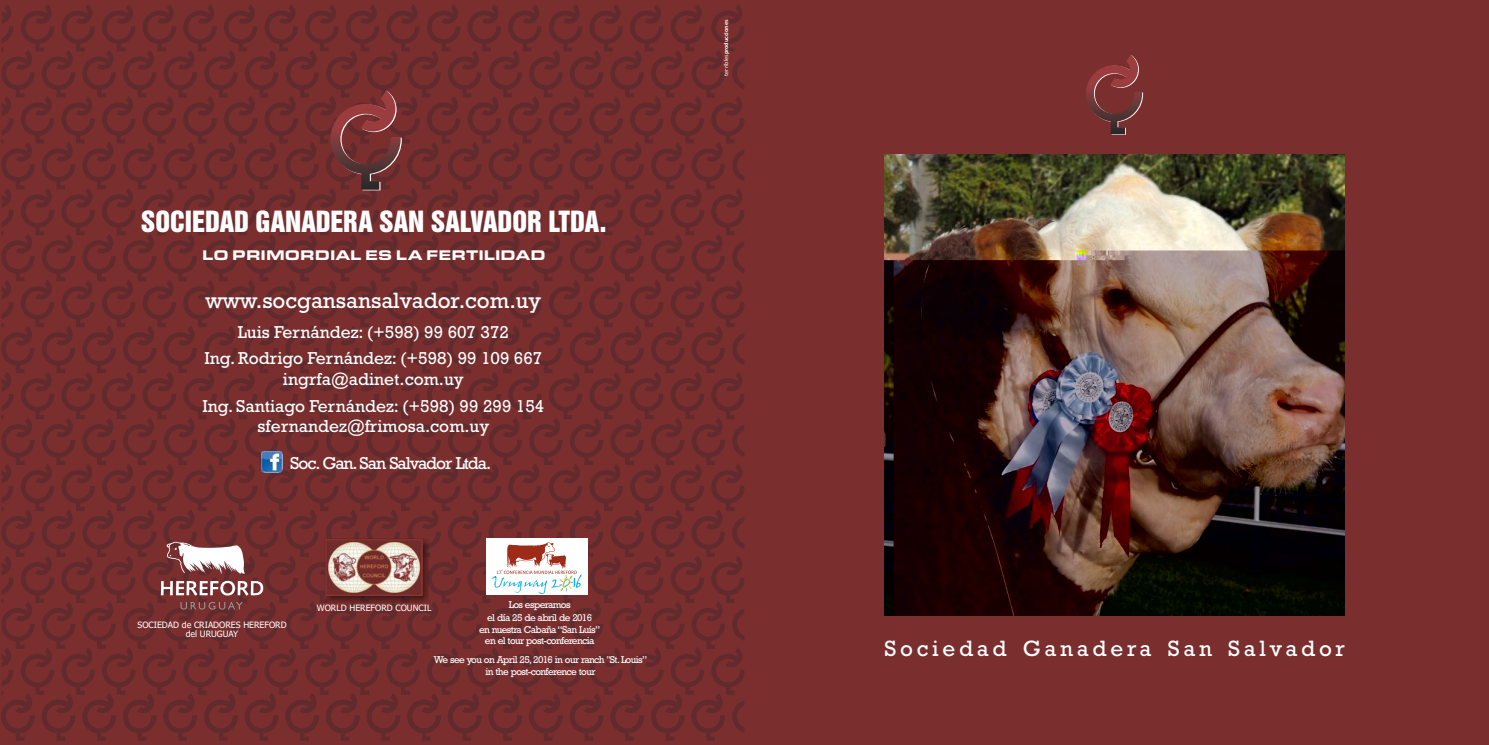
<style>
.page{position:relative;width:1489px;height:745px;background:#fff}
.page>*{position:absolute;margin:0;border:0;box-sizing:border-box;transform-origin:0 0}
.t1{font:26.62px "Swiss 921 BT Regular A";color:#fff}
.t2{font:22.5px "Rockwell";color:#fff}
.t3{font:22.5px "Rockwell";letter-spacing:.165em;color:#fff}
.t4{font:17.5px/25.8px "Rockwell";color:#fff;text-align:center}
.t5{font:17.5px "Rockwell";letter-spacing:-.06em;color:#fff}
.t6{font:14.5px "Eurostar Black Extended";color:#fff}
.t7{font:10px/12.4px "Rockwell";letter-spacing:-.06em;color:#fff;text-align:center}
.t8{font:8.75px/8.9px "Tahoma";color:#fff;text-align:center}
.t9{font:700 6.25px "Calibri";color:#fff}
.s1{font-weight:400}
</style>
<div class="page">
<div style="left:0;top:0;width:1488px;height:744px;background:#7a2e2e"></div>
<img style="left:884px;top:154px;width:460px;height:460px">
<svg style="left:2px;top:4px;width:742px;height:728px"></svg>
<svg style="left:1px;top:693px;width:723px;height:47px"></svg>
<svg style="left:330px;top:90px;width:72px;height:100px"></svg>
<svg style="left:1086px;top:55px;width:57px;height:79px"></svg>
<img style="left:262px;top:451px;width:20px;height:21px">
<svg style="left:161px;top:580px;width:102px;height:15px"></svg>
<svg style="left:180px;top:601px;width:63px;height:9px"></svg>
<svg style="left:166px;top:541px;width:79px;height:32px"></svg>
<div style="left:324px;top:537px;width:105px;height:65px;background:#383336;opacity:.66"></div>
<img style="left:326px;top:539px;width:96px;height:56px">
<div style="left:486px;top:538px;width:101px;height:57px;background:#fff"></div>
<img style="left:492px;top:542px;width:90px;height:52px">
<h1 class="t1" style="left:141px;top:212px;width:467px">SOCIEDAD GANADERA SAN SALVADOR LTDA.</h1>
<h3 class="t6" style="left:202px;top:249px;width:345px">LO PRIMORDIAL ES LA FERTILIDAD</h3>
<h2 class="t2" style="left:205px;top:292px;width:337px">www.socgansansalvador.com.uy</h2>
<h3 class="t4" style="left:204px;top:321px;width:339px">Luis Fernández: (+598) 99 607 372<br>Ing. Rodrigo Fernández: (+598) 99 109 667</h3>
<h3 class="t4" style="left:202px;top:366px;width:343px;line-height:27.2px">ingrfa@adinet.com.uy<br>Ing. Santiago Fernández: (+598) 99 299 154</h3>
<h3 class="t4" style="left:257px;top:415px;width:233px">sfernandez@frimosa.com.uy</h3>
<h3 class="t5" style="left:290px;top:457px;width:202px">Soc. Gan. San Salvador Ltda.</h3>
<p class="t8" style="left:137px;top:621px;width:151px">SOCIEDAD de CRIADORES HEREFORD del URUGUAY</p>
<p class="t7" style="left:479px;top:599px;width:123px">Los esperamos<br>el día 25 de abril de 2016<br>en nuestra Cabaña “San Luís”</p>
<p class="t7" style="left:434px;top:632px;width:215px;line-height:18.4px">en el tour post-conferencia<br>We see you on April 25, 2016 in our ranch "St. Louis”</p>
<p class="t7" style="left:485px;top:665px;width:111px">in the post-conference tour</p>
<p class="t8" style="left:317px;top:604px;width:116px">WORLD HEREFORD COUNCIL</p>
<p class="t9" style="left:723px;top:76px;width:58px;rotate:-90deg"><span class="s1">terribles</span>producciones</p>
<h2 class="t3" style="left:884px;top:640px;width:462px">Sociedad Ganadera San Salvador</h2>
</div>
